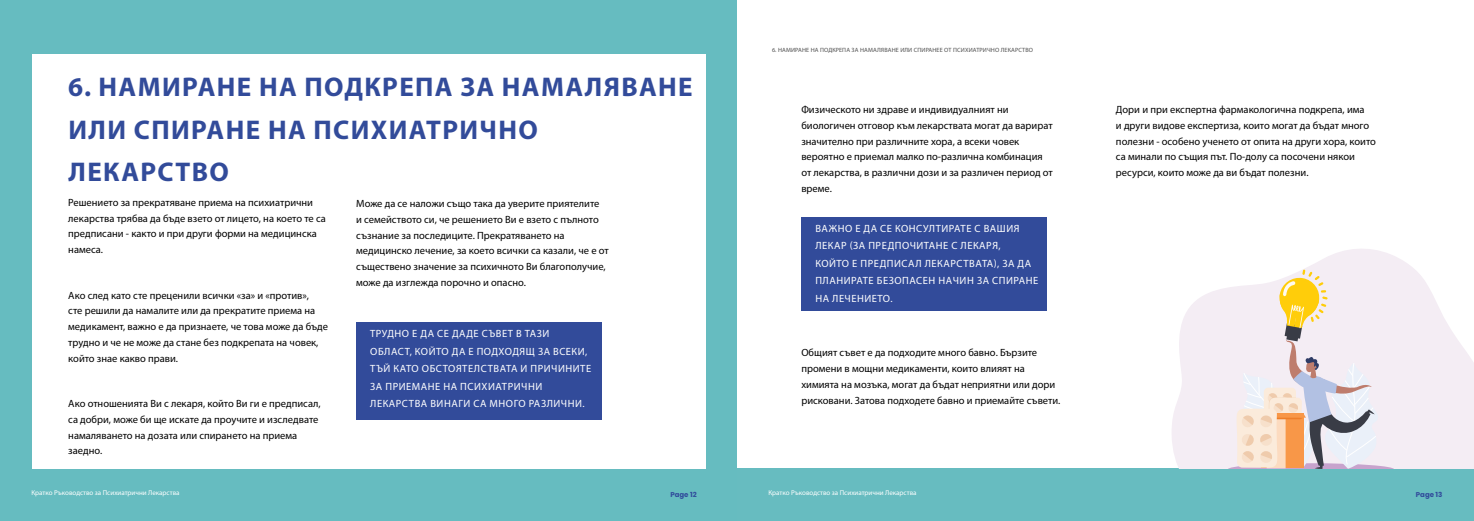
<style>
.page{position:relative;width:1474px;height:521px;background:#fff}
.page>*{position:absolute;margin:0;border:0;box-sizing:border-box;transform-origin:0 0}
.t1{font:700 27.12px/42.9px "Myriad Pro";letter-spacing:.05em;color:#324b9a}
.t2{font:10.5px/15.8px "Myriad Pro";color:#000}
.t3{font:10.5px/17.5px "Myriad Pro";letter-spacing:.05em;color:#fff}
.t4{font:7px "Myriad Pro";color:#fff}
.t5{font:700 7px "Poppins";color:#314b9b}
.t6{font:6.12px "Myriad Pro";letter-spacing:.02em;color:#4d4d4d}
</style>
<div class="page">
<div style="left:737px;top:468px;width:736px;height:53px;background:#67bcc0"></div>
<div style="left:0;top:0;width:737px;height:521px;background:#66bcc0"></div>
<div style="left:32px;top:55px;width:673px;height:414px;background:#fff"></div>
<div style="left:356px;top:323px;width:245px;height:97px;background:#324b9a"></div>
<div style="left:801px;top:217px;width:245px;height:94px;background:#324b9a"></div>
<svg style="left:1172px;top:249px;width:301px;height:219px;fill:#f4edf4"></svg>
<svg style="left:1224px;top:270px;width:170px;height:198px;background:#e9ded8"></svg>
<h1 class="t1" style="left:68px;top:64px;width:626px">6. НАМИРАНЕ НА ПОДКРЕПА ЗА НАМАЛЯВАНЕ<br>ИЛИ СПИРАНЕ НА ПСИХИАТРИЧНО<br>ЛЕКАРСТВО</h1>
<p class="t2" style="left:68px;top:194px;width:259px">Решението за прекратяване приема на психиатрични лекарства трябва да бъде взето от лицето, на което те са предписани - както и при други форми на медицинска намеса.</p>
<p class="t2" style="left:68px;top:287px;width:261px">Ако след като сте преценили всички «за» и «против»,<br>сте решили да намалите или да прекратите приема на медикамент, важно е да признаете, че това може да бъде трудно и че не може да стане без подкрепата на човек, който знае какво прави.</p>
<p class="t2" style="left:68px;top:396px;width:254px">Ако отношенията Ви с лекаря, който Ви ги е предписал, са добри, може би ще искате да проучите и изследвате намаляването на дозата или спирането на приема заедно.</p>
<p class="t2" style="left:356px;top:196px;width:254px">Може да се наложи също така да уверите приятелите<br>и семейството си, че решението Ви е взето с пълното съзнание за последиците. Прекратяването на медицинско лечение, за което всички са казали, че е от съществено значение за психичното Ви благополучие, може да изглежда порочно и опасно.</p>
<p class="t3" style="left:370px;top:325px;width:222px">ТРУДНО Е ДА СЕ ДАДЕ СЪВЕТ В ТАЗИ ОБЛАСТ, КОЙТО ДА Е ПОДХОДЯЩ ЗА ВСЕКИ, ТЪЙ КАТО ОБСТОЯТЕЛСТВАТА И ПРИЧИНИТЕ ЗА ПРИЕМАНЕ НА ПСИХИАТРИЧНИ ЛЕКАРСТВА ВИНАГИ СА МНОГО РАЗЛИЧНИ.</p>
<p class="t4" style="left:32px;top:488px;width:150px">Кратко Ръководство за Психиатрични Лекарства</p>
<p class="t5" style="left:670px;top:491px;width:28px">Page 12</p>
<p class="t6" style="left:772px;top:46px;width:262px">6. НАМИРАНЕ НА ПОДКРЕПА ЗА НАМАЛЯВАНЕ ИЛИ СПИРАНЕЕ ОТ ПСИХИАТРИЧНО ЛЕКАРСТВО</p>
<p class="t2" style="left:801px;top:101px;width:253px">Физическото ни здраве и индивидуалният ни биологичен отговор към лекарствата могат да варират значително при различните хора, а всеки човек вероятно е приемал малко по-различна комбинация от лекарства, в различни дози и за различен период от време.</p>
<p class="t3" style="left:815px;top:219px;width:224px">ВАЖНО Е ДА СЕ КОНСУЛТИРАТЕ С ВАШИЯ<br>ЛЕКАР (ЗА ПРЕДПОЧИТАНЕ С ЛЕКАРЯ,<br>КОЙТО Е ПРЕДПИСАЛ ЛЕКАРСТВАТА), ЗА ДА<br>ПЛАНИРАТЕ БЕЗОПАСЕН НАЧИН ЗА СПИРАНЕ<br>НА ЛЕЧЕНИЕТО.</p>
<p class="t2" style="left:801px;top:345px;width:260px">Общият съвет е да подходите много бавно. Бързите промени в мощни медикаменти, които влияят на химията на мозъка, могат да бъдат неприятни или дори рисковани. Затова подходете бавно и приемайте съвети.</p>
<p class="t2" style="left:1115px;top:101px;width:261px">Дори и при експертна фармакологична подкрепа, има<br>и други видове експертиза, които могат да бъдат много полезни - особено ученето от опита на други хора, които са минали по същия път. По-долу са посочени някои ресурси, които може да ви бъдат полезни.</p>
<p class="t4" style="left:768px;top:488px;width:150px">Кратко Ръководство за Психиатрични Лекарства</p>
<p class="t5" style="left:1415px;top:491px;width:28px">Page 13</p>
</div>
